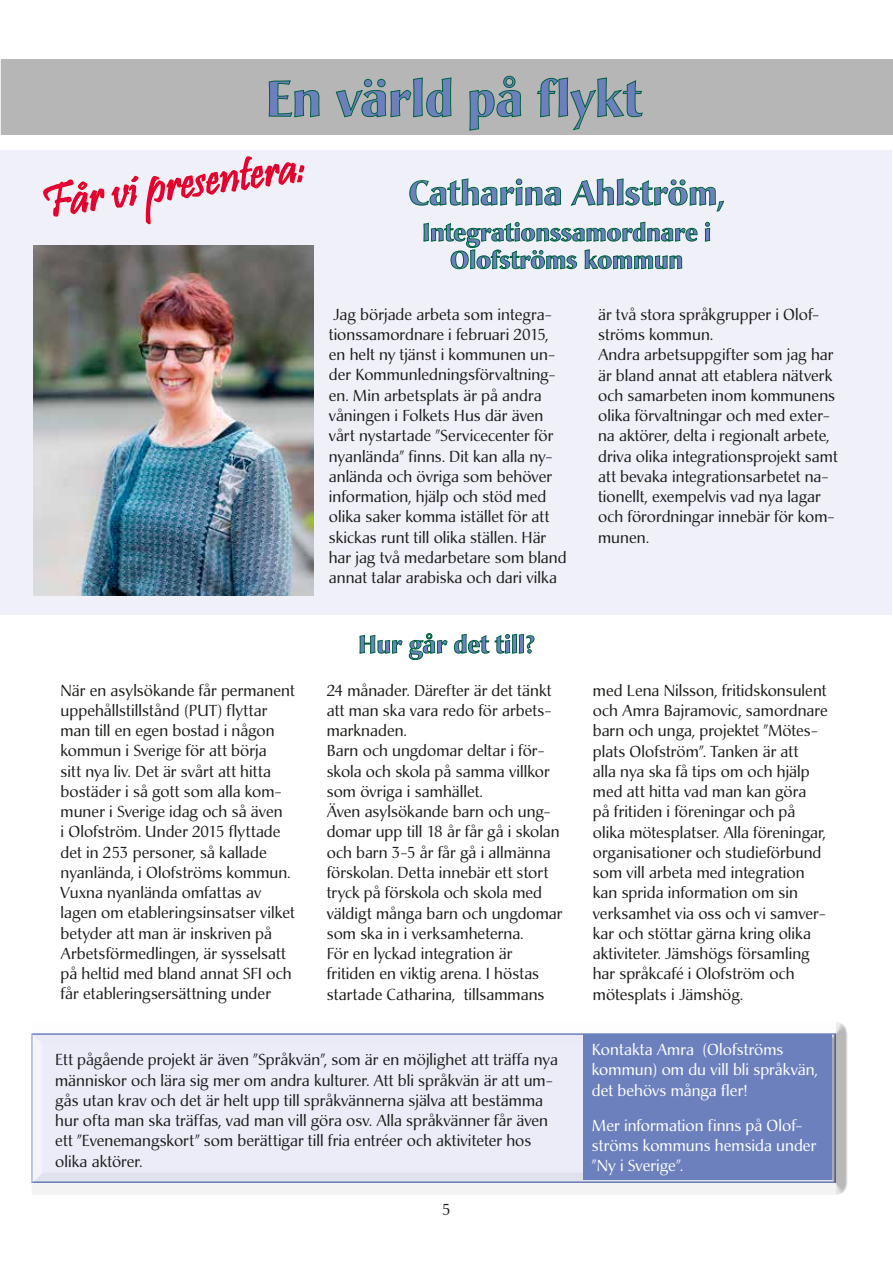
<style>
.page{position:relative;width:893px;height:1263px;background:#fff}
.page>*{position:absolute;margin:0;border:0;box-sizing:border-box;transform-origin:0 0}
.t1{font:700 49.5px "Christiana";letter-spacing:-.005em;color:#6d80be}
.t2{font:48px "Pristina";color:#e4003c}
.t3{font:700 33.3px "Christiana";color:#6d80be}
.t4{font:700 24px/27.6px "Christiana";color:#6d80be;text-align:center}
.t5{font:15.75px/20.2px "Christiana";letter-spacing:.005em;color:#1d1d1b}
.t6{font:15.75px/20.2px "Christiana";letter-spacing:.005em;color:#fff}
</style>
<div class="page">
<div style="left:31px;top:1022px;width:816px;height:173px;background:#1d1d1b;opacity:.32"></div>
<div style="left:583px;top:1034px;width:249px;height:146px;background:#6d80be"></div>
<div style="left:0;top:150px;width:891px;height:465px;background:#f0f0f9"></div>
<div style="left:1px;top:60px;width:892px;height:75px;background:#b7b6b6"></div>
<svg style="left:268px;top:80px;width:52px;height:37px"></svg>
<svg style="left:336px;top:77px;width:116px;height:40px"></svg>
<svg style="left:469px;top:76px;width:52px;height:55px"></svg>
<svg style="left:537px;top:77px;width:106px;height:53px"></svg>
<img style="left:33px;top:245px;width:281px;height:351px">
<svg style="left:409px;top:178px;width:152px;height:28px"></svg>
<svg style="left:571px;top:178px;width:153px;height:34px"></svg>
<svg style="left:705px;top:222px;width:5px;height:20px"></svg>
<svg style="left:423px;top:222px;width:275px;height:47px"></svg>
<svg style="left:43px;top:175px;width:96px;height:76px"></svg>
<svg style="left:146px;top:156px;width:159px;height:121px"></svg>
<svg style="left:359px;top:635px;width:44px;height:19px"></svg>
<svg style="left:409px;top:633px;width:39px;height:27px"></svg>
<svg style="left:454px;top:634px;width:81px;height:20px"></svg>
<h1 class="t1" style="left:265px;top:68px;width:378px">En värld på flykt</h1>
<h2 class="t2" style="left:38px;top:176px;width:268px;rotate:-8deg">Får vi presentera:</h2>
<h3 class="t3" style="left:409px;top:172px;width:318px">Catharina Ahlström,</h3>
<h3 class="t4" style="left:422px;top:219px;width:290px">Integrationssamordnare i<br>Olofströms kommun</h3>
<p class="t5" style="left:329px;top:304px;width:239px">Jag började arbeta som integra&shy;tionssamordnare i februari 2015, en helt ny tjänst i kommunen un&shy;der Kommunledningsförvaltning&shy;en. Min arbetsplats är på andra våningen i Folkets Hus där även vårt nystartade ”Servicecenter för nyanlända” finns. Dit kan alla ny&shy;anlända och övriga som behöver information, hjälp och stöd med olika saker komma istället för att skickas runt till olika ställen. Här har jag två medarbetare som bland annat talar arabiska och dari vilka</p>
<p class="t5" style="left:598px;top:304px;width:241px">är två stora språkgrupper i Olof&shy;ströms kommun.<br>Andra arbetsuppgifter som jag har är bland annat att etablera nätverk och samarbeten inom kommunens olika förvaltningar och med exter&shy;na aktörer, delta i regionalt arbete, driva olika integrationsprojekt samt att bevaka integrationsarbetet na&shy;tionellt, exempelvis vad nya lagar och förordningar innebär för kom&shy;munen.</p>
<h3 class="t4" style="left:358px;top:631px;width:178px">Hur går det till?</h3>
<p class="t5" style="left:61px;top:680px;width:236px">När en asylsökande får permanent uppehållstillstånd (PUT) flyttar man till en egen bostad i någon kommun i Sverige för att börja<br>sitt nya liv. Det är svårt att hitta bostäder i så gott som alla kom&shy;muner i Sverige idag och så även<br>i Olofström. Under 2015 flyttade det in 253 personer, så kallade nyanlända, i Olofströms kommun.<br>Vuxna nyanlända omfattas av lagen om etableringsinsatser vilket betyder att man är inskriven på<br>Arbetsförmedlingen, är sysselsatt på heltid med bland annat SFI och får etableringsersättning under</p>
<p class="t5" style="left:327px;top:680px;width:237px">24 månader. Därefter är det tänkt att man ska vara redo för arbets&shy;marknaden.<br>Barn och ungdomar deltar i för&shy;skola och skola på samma villkor som övriga i samhället.<br>Även asylsökande barn och ung&shy;domar upp till 18 år får gå i skolan och barn 3-5 år får gå i allmänna förskolan. Detta innebär ett stort tryck på förskola och skola med väldigt många barn och ungdomar som ska in i verksamheterna.<br>För en lyckad integration är fritiden en viktig arena. I höstas startade Catharina, tillsammans</p>
<p class="t5" style="left:593px;top:680px;width:236px">med Lena Nilsson, fritidskonsulent och Amra Bajramovic, samordnare barn och unga, projektet ”Mötes&shy;plats Olofström”. Tanken är att<br>alla nya ska få tips om och hjälp med att hitta vad man kan göra<br>på fritiden i föreningar och på olika mötesplatser. Alla föreningar, organisationer och studieförbund som vill arbeta med integration kan sprida information om sin verksamhet via oss och vi samver&shy;kar och stöttar gärna kring olika aktiviteter. Jämshögs församling har språkcafé i Olofström och mötesplats i Jämshög.</p>
<p class="t6" style="left:592px;top:1039px;width:227px">Kontakta Amra (Olofströms kommun) om du vill bli språkvän, det behövs många fler!</p>
<p class="t6" style="left:592px;top:1115px;width:226px">Mer information finns på Olof&shy;ströms kommuns hemsida under ”Ny i Sverige”.</p>
<p class="t5" style="left:55px;top:1050px;width:504px">Ett pågående projekt är även ”Språkvän”, som är en möjlighet att träffa nya människor och lära sig mer om andra kulturer. Att bli språkvän är att um&shy;gås utan krav och det är helt upp till språkvännerna själva att bestämma hur ofta man ska träffas, vad man vill göra osv. Alla språkvänner får även ett ”Evenemangskort” som berättigar till fria entréer och aktiviteter hos olika aktörer.</p>
<p class="t5" style="left:442px;top:1199px;width:10px">5</p>
</div>
